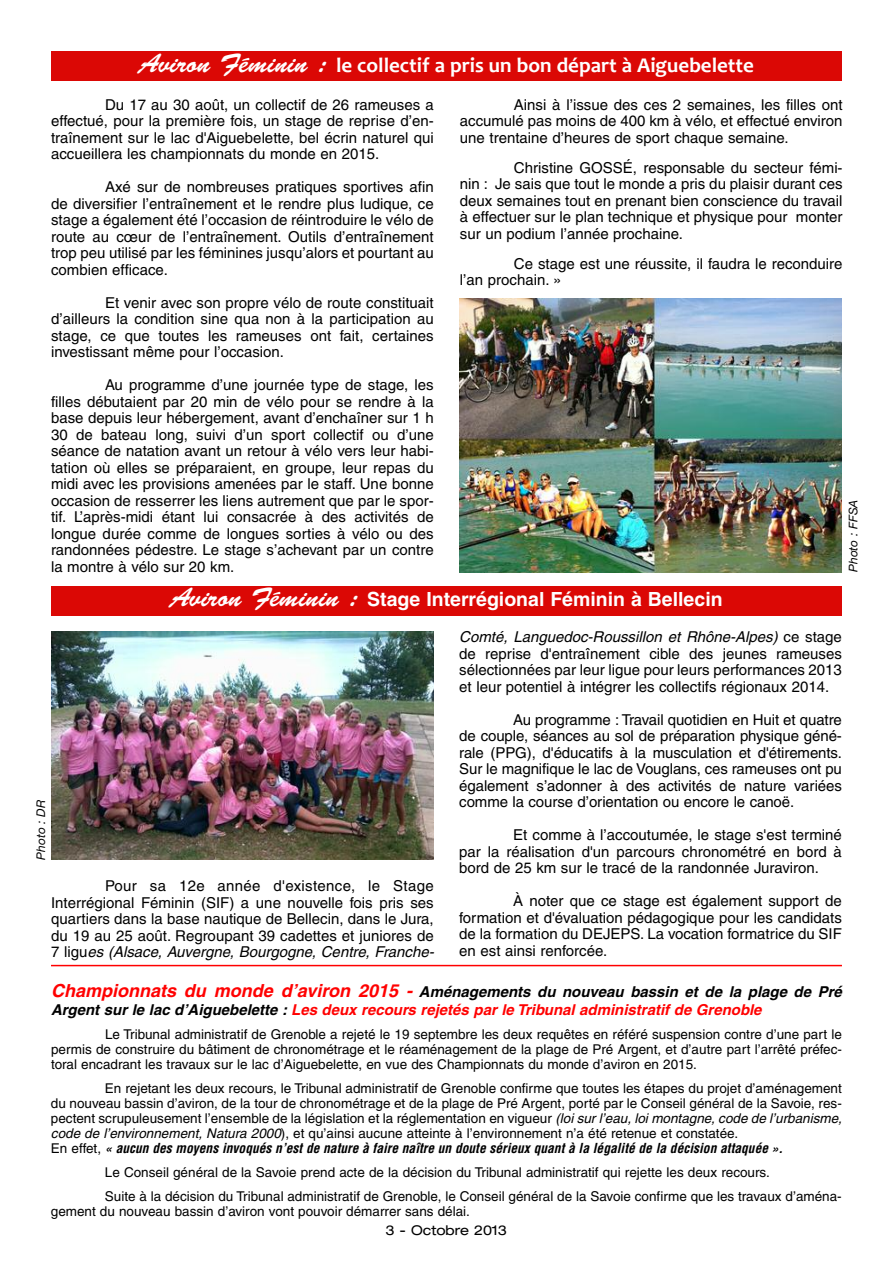
<style>
.page{position:relative;width:893px;height:1263px;background:#fff}
.page>*{position:absolute;margin:0;border:0;box-sizing:border-box;transform-origin:0 0}
.t1{font:700 21px "Candara";color:#fff}
.t2{font:700 19.5px "Helvetica";color:#fff}
.t3{font:15px/16.5px "Helvetica";color:#000;text-align:justify}
.t4{font:italic 700 15px/18px "Helvetica";color:#000}
.t5{font:13.5px/15px "Helvetica";color:#000}
.t6{font:expanded 13.5px "Helvetica Neue";color:#000}
.t7{font:italic 12px "Helvetica Neue";color:#000}
.s1{font-family:"Brush Script Std";font-weight:400;font-size:27px}
.s2{font-style:italic}
.s3{font-size:18px;color:#f00}
.s4{color:#f00}
.s5{font-weight:700;font-style:italic;font-stretch:condensed}
</style>
<div class="page">
<div style="left:51px;top:51px;width:791px;height:30px;background:#db0805"></div>
<div style="left:51px;top:587px;width:791px;height:29px;background:#db0805"></div>
<img style="left:459px;top:298px;width:383px;height:275px">
<img style="left:51px;top:631px;width:383px;height:229px">
<hr style="left:51px;top:965px;width:791px;height:1px;background:#f00">
<h1 class="t1" style="left:139px;top:52px;width:616px"><span class="s1">Aviron Féminin :</span> le collectif a pris un bon départ à Aiguebelette</h1>
<p class="t3" style="left:51px;top:97px;width:384px;text-indent:54px">Du 17 au 30 août, un collectif de 26 rameuses a effectué, pour la première fois, un stage de reprise d’en&shy;traînement sur le lac d'Aiguebelette, bel écrin naturel qui accueillera les championnats du monde en 2015.</p>
<p class="t3" style="left:51px;top:180px;width:384px;text-indent:54px">Axé sur de nombreuses pratiques sportives afin de diversifier l’entraînement et le rendre plus ludique, ce stage a également été l’occasion de réintroduire le vélo de route au cœur de l’entraînement. Outils d’entraînement trop peu utilisé par les féminines jusqu’alors et pourtant au combien efficace.</p>
<p class="t3" style="left:51px;top:295px;width:384px;text-indent:54px">Et venir avec son propre vélo de route constituait d’ailleurs la condition sine qua non à la participation au stage, ce que toutes les rameuses ont fait, certaines investissant même pour l’occasion.</p>
<p class="t3" style="left:51px;top:378px;width:384px;text-indent:54px">Au programme d’une journée type de stage, les filles débutaient par 20 min de vélo pour se rendre à la base depuis leur hébergement, avant d’enchaîner sur 1 h 30 de bateau long, suivi d’un sport collectif ou d’une séance de natation avant un retour à vélo vers leur habi&shy;tation où elles se préparaient, en groupe, leur repas du midi avec les provisions amenées par le staff. Une bonne occasion de resserrer les liens autrement que par le spor&shy;tif. L’après-midi étant lui consacrée à des activités de longue durée comme de longues sorties à vélo ou des randonnées pédestre. Le stage s’achevant par un contre la montre à vélo sur 20 km.</p>
<p class="t3" style="left:460px;top:97px;width:384px;text-indent:54px">Ainsi à l’issue des ces 2 semaines, les filles ont accumulé pas moins de 400 km à vélo, et effectué environ une trentaine d’heures de sport chaque semaine.</p>
<p class="t3" style="left:460px;top:160px;width:384px;text-indent:54px">Christine GOSSÉ, responsable du secteur fémi&shy;nin : Je sais que tout le monde a pris du plaisir durant ces deux semaines tout en prenant bien conscience du travail à effectuer sur le plan technique et physique pour monter sur un podium l’année prochaine.</p>
<p class="t3" style="left:460px;top:256px;width:384px;text-indent:54px">Ce stage est une réussite, il faudra le reconduire l’an prochain. »</p>
<p class="t7" style="left:849px;top:572px;width:74px;rotate:-90deg">Photo : FFSA</p>
<h2 class="t2" style="left:170px;top:592px;width:554px"><span class="s1">Aviron Féminin :</span> Stage Interrégional Féminin à Bellecin</h2>
<p class="t3" style="left:459px;top:630px;width:384px"><span class="s2">Comté, Languedoc-Roussillon et Rhône-Alpes)</span> ce stage de reprise d'entraînement cible des jeunes rameuses sélectionnées par leur ligue pour leurs performances 2013 et leur potentiel à intégrer les collectifs régionaux 2014.</p>
<p class="t3" style="left:459px;top:712px;width:384px;text-indent:54px">Au programme : Travail quotidien en Huit et quatre de couple, séances au sol de préparation physique géné&shy;rale (PPG), d'éducatifs à la musculation et d'étirements.<br>Sur le magnifique le lac de Vouglans, ces rameuses ont pu également s’adonner à des activités de nature variées comme la course d’orientation ou encore le canoë.</p>
<p class="t3" style="left:459px;top:828px;width:384px;text-indent:54px">Et comme à l’accoutumée, le stage s'est terminé par la réalisation d'un parcours chronométré en bord à bord de 25 km sur le tracé de la randonnée Juraviron.</p>
<p class="t3" style="left:459px;top:894px;width:384px;text-indent:54px">À noter que ce stage est également support de formation et d'évaluation pédagogique pour les candidats de la formation du DEJEPS. La vocation formatrice du SIF en est ainsi renforcée.</p>
<p class="t7" style="left:36px;top:860px;width:61px;rotate:-90deg">Photo : DR</p>
<p class="t3" style="left:51px;top:879px;width:384px;text-indent:54px">Pour sa 12e année d'existence, le Stage Interrégional Féminin (SIF) a une nouvelle fois pris ses quartiers dans la base nautique de Bellecin, dans le Jura, du 19 au 25 août. Regroupant 39 cadettes et juniores de 7 ligu<span class="s2">es (Alsace, Auvergne, Bourgogne, Centre, Franche-</span></p>
<p class="t4" style="left:51px;top:984px;width:792px"><span class="s3">Championnats du monde d’aviron 2015 -</span> Aménagements du nouveau bassin et de la plage de Pré<br>Argent sur le lac d’Aiguebelette : <span class="s4">Les deux recours rejetés par le Tribunal administratif de Grenoble</span></p>
<p class="t5" style="left:51px;top:1028px;width:792px;text-align:justify;text-indent:54px">Le Tribunal administratif de Grenoble a rejeté le 19 septembre les deux requêtes en référé suspension contre d’une part le permis de construire du bâtiment de chronométrage et le réaménagement de la plage de Pré Argent, et d’autre part l’arrêté préfec&shy;toral encadrant les travaux sur le lac d’Aiguebelette, en vue des Championnats du monde d’aviron en 2015.</p>
<p class="t5" style="left:51px;top:1082px;width:792px;text-indent:54px">En rejetant les deux recours, le Tribunal administratif de Grenoble confirme que toutes les étapes du projet d’aménagement du nouveau bassin d’aviron, de la tour de chronométrage et de la plage de Pré Argent, porté par le Conseil général de la Savoie, res&shy;pectent scrupuleusement l’ensemble de la législation et la réglementation en vigueur <span class="s2">(loi sur l’eau, loi montagne, code de l’urbanisme, code de l’environnement, Natura 2000</span>), et qu’ainsi aucune atteinte à l’environnement n’a été retenue et constatée.<br>En effet, <span class="s5">« aucun des moyens invoqués n’est de nature à faire naître un doute sérieux quant à la légalité de la décision attaquée ».</span></p>
<p class="t5" style="left:105px;top:1162px;width:738px;line-height:24px">Le Conseil général de la Savoie prend acte de la décision du Tribunal administratif qui rejette les deux recours.<br>Suite à la décision du Tribunal administratif de Grenoble, le Conseil général de la Savoie confirme que les travaux d’aména-</p>
<p class="t5" style="left:51px;top:1205px;width:421px">gement du nouveau bassin d’aviron vont pouvoir démarrer sans délai.</p>
<p class="t6" style="left:386px;top:1225px;width:123px">3 - Octobre 2013</p>
</div>
